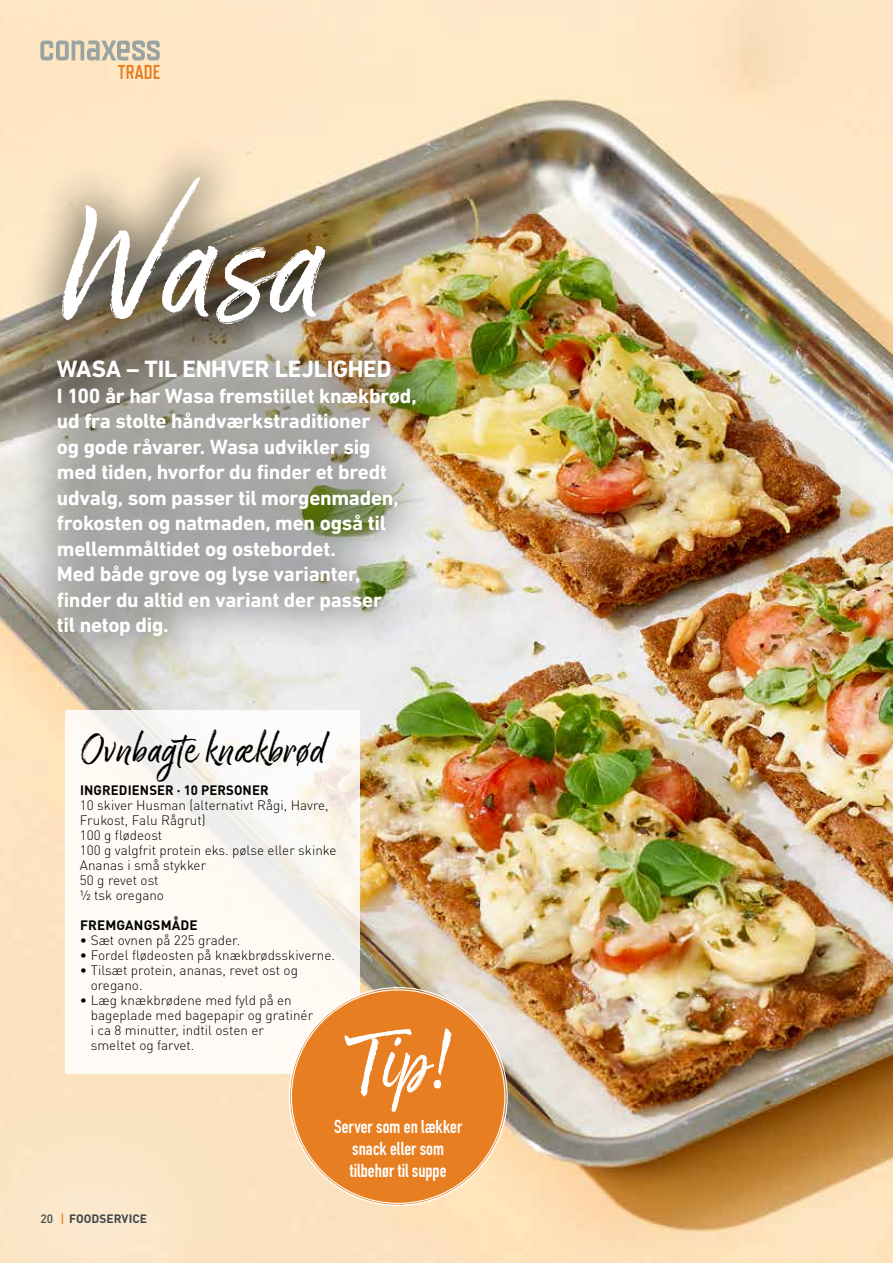
<style>
.page{position:relative;width:893px;height:1263px;background:#fff}
.page>*{position:absolute;margin:0;border:0;box-sizing:border-box;transform-origin:0 0}
.t1{font:187.05px "Good Karma";color:#fff;scale:.95 1}
.t2{font:95.55px "Good Karma";color:#fff;scale:.95 1}
.t3{font:47.25px "Good Karma";color:#000;scale:.95 1}
.t4{font:700 24px "DIN Next LT Pro";letter-spacing:-.01em;color:#fff}
.t5{font:700 21px/25.5px "DIN Next LT Pro";letter-spacing:-.015em;color:#fff}
.t6{font:700 18.45px/22.2px "DIN Condensed";color:#fff;text-align:center}
.t7{font:300 13.5px/15px "DINOT";color:#000}
.t8{font:700 13.5px "DINOT";letter-spacing:.01em;color:#000}
.t9{font:700 12px "DINOT";color:#40454a}
.s1{font-weight:500}
.s2{font-weight:500;color:#e77e21}
</style>
<div class="page">
<img style="left:0;top:0;width:893px;height:1263px">
<div style="left:12px;top:315px;width:447px;height:366px;background:#000;opacity:.3"></div>
<div style="left:17px;top:133px;width:352px;height:236px;background:#000;opacity:.5"></div>
<svg style="left:65px;top:711px;width:295px;height:363px;fill:#fefaf4"></svg>
<div style="left:74px;top:722px;width:264px;height:68px;background:#fff;opacity:.3"></div>
<div style="left:0;top:1075px;width:279px;height:188px;background:#fae3c2"></div>
<svg style="left:40px;top:40px;width:120px;height:39px;background:#deccae"></svg>
<div style="left:290px;top:989px;width:216px;height:215px;background:#e77e21;border-radius:50%"></div>
<h1 class="t1" style="left:57px;top:155px;width:284px">Wasa</h1>
<h3 class="t4" style="left:57px;top:355px;width:336px">WASA – TIL ENHVER LEJLIGHED</h3>
<p class="t5" style="left:57px;top:383px;width:361px">I 100 år har Wasa fremstillet knækbrød, ud fra stolte håndværkstraditioner<br>og gode råvarer. Wasa udvikler sig<br>med tiden, hvorfor du finder et bredt udvalg, som passer til morgenmaden, frokosten og natmaden, men også til mellemmåltidet og ostebordet.<br>Med både grove og lyse varianter, finder du altid en variant der passer<br>til netop dig.</p>
<h3 class="t3" style="left:80px;top:722px;width:259px">Ovnbagte knækbrød</h3>
<p class="t8" style="left:80px;top:782px;width:190px">INGREDIENSER · 10 PERSONER</p>
<p class="t7" style="left:80px;top:798px;width:258px">10 skiver Husman (alternativt Rågi, Havre,<br>Frukost, Falu Rågrut)<br>100 g flødeost<br>100 g valgfrit protein eks. pølse eller skinke<br>Ananas i små stykker<br>50 g revet ost<br>½ tsk oregano</p>
<p class="t8" style="left:80px;top:917px;width:119px">FREMGANGSMÅDE</p>
<p class="t7" style="left:80px;top:933px;width:162px">• Sæt ovnen på 225 grader.</p>
<p class="t7" style="left:80px;top:948px;width:257px">• Fordel flødeosten på knækbrødsskiverne.</p>
<p class="t7" style="left:91px;top:963px;width:209px;text-indent:-11px">• Tilsæt protein, ananas, revet ost og oregano.</p>
<p class="t7" style="left:91px;top:993px;width:224px;text-indent:-11px">• Læg knækbrødene med fyld på en bageplade med bagepapir og gratinér i ca 8 minutter, indtil osten er<br>smeltet og farvet.</p>
<h2 class="t2" style="left:346px;top:1005px;width:110px">Tip!</h2>
<h3 class="t6" style="left:334px;top:1115px;width:129px">Server som en lækker snack eller som tilbehør til suppe</h3>
<p class="t9" style="left:40px;top:1210px;width:108px"><span class="s1">20</span> <span class="s2">|</span> FOODSERVICE</p>
</div>
